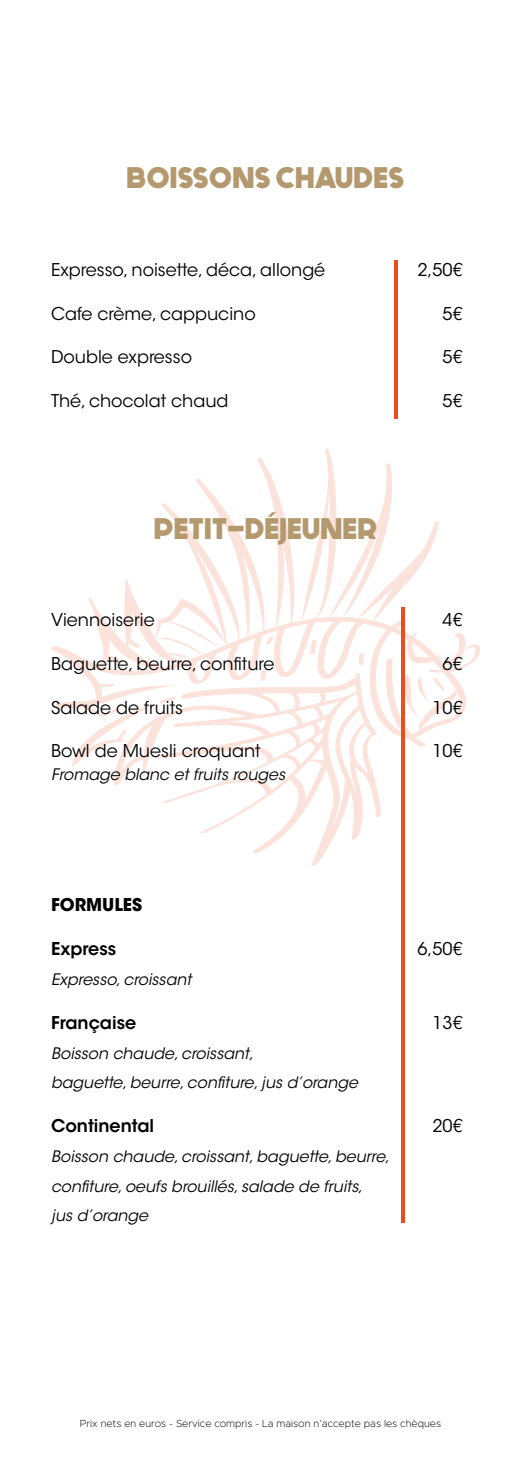
<style>
.page{position:relative;width:521px;height:1474px;background:#fff}
.page>*{position:absolute;margin:0;border:0;box-sizing:border-box;transform-origin:0 0}
.t1{font:700 29.75px "Generica";color:#b4996f}
.t2{font:17.5px "ITC Avant Garde Std";color:#000}
.t3{font:600 17.5px "ITC Avant Garde Std";color:#000}
.t4{font:700 17.5px "ITC Avant Garde Std";color:#000}
.t5{font:italic 15.75px/29.8px "ITC Avant Garde Std";color:#000}
.t6{font:200 10.33px "Metropolis";color:#000}
</style>
<div class="page">
<svg style="left:51px;top:449px;width:429px;height:416px"></svg>
<svg style="left:445px;top:632px;width:21px;height:33px"></svg>
<hr style="left:394px;top:260px;width:4px;height:159px;background:#e94e1f">
<hr style="left:401px;top:607px;width:4px;height:615px;background:#e94e1f">
<h1 class="t1" style="left:126px;top:160px;width:280px">BOISSONS CHAUDES</h1>
<p class="t2" style="left:51px;top:259px;width:276px">Expresso, noisette, déca, allongé</p>
<p class="t2" style="left:417px;top:259px;width:46px">2,50€</p>
<p class="t2" style="left:51px;top:303px;width:206px">Cafe crème, cappucino</p>
<p class="t2" style="left:443px;top:303px;width:21px">5€</p>
<p class="t2" style="left:51px;top:346px;width:142px">Double expresso</p>
<p class="t2" style="left:443px;top:346px;width:21px">5€</p>
<p class="t2" style="left:51px;top:390px;width:179px">Thé, chocolat chaud</p>
<p class="t2" style="left:443px;top:390px;width:21px">5€</p>
<h1 class="t1" style="left:154px;top:510px;width:225px">PETIT-DÉJEUNER</h1>
<p class="t2" style="left:51px;top:609px;width:105px">Viennoiserie</p>
<p class="t2" style="left:443px;top:609px;width:21px">4€</p>
<p class="t2" style="left:51px;top:653px;width:225px">Baguette, beurre, confiture</p>
<p class="t2" style="left:443px;top:653px;width:21px">6€</p>
<p class="t2" style="left:51px;top:696px;width:134px">Salade de fruits</p>
<p class="t2" style="left:432px;top:696px;width:31px">10€</p>
<p class="t2" style="left:51px;top:740px;width:211px">Bowl de Muesli croquant</p>
<p class="t2" style="left:432px;top:740px;width:31px">10€</p>
<p class="t5" style="left:51px;top:760px;width:236px">Fromage blanc et fruits rouges</p>
<p class="t4" style="left:51px;top:893px;width:93px">FORMULES</p>
<p class="t3" style="left:51px;top:937px;width:67px">Express</p>
<p class="t2" style="left:417px;top:938px;width:46px">6,50€</p>
<p class="t5" style="left:51px;top:964px;width:142px">Expresso, croissant</p>
<p class="t3" style="left:51px;top:1011px;width:87px">Française</p>
<p class="t2" style="left:432px;top:1011px;width:31px">13€</p>
<p class="t5" style="left:51px;top:1038px;width:308px">Boisson chaude, croissant,<br>baguette, beurre, confiture, jus d’orange</p>
<p class="t3" style="left:51px;top:1114px;width:105px">Continental</p>
<p class="t2" style="left:432px;top:1115px;width:31px">20€</p>
<p class="t5" style="left:51px;top:1141px;width:340px">Boisson chaude, croissant, baguette, beurre, confiture, oeufs brouillés, salade de fruits,<br>jus d’orange</p>
<p class="t6" style="left:80px;top:1417px;width:362px">Prix nets en euros - Service compris - La maison n’accepte pas les chèques</p>
</div>
